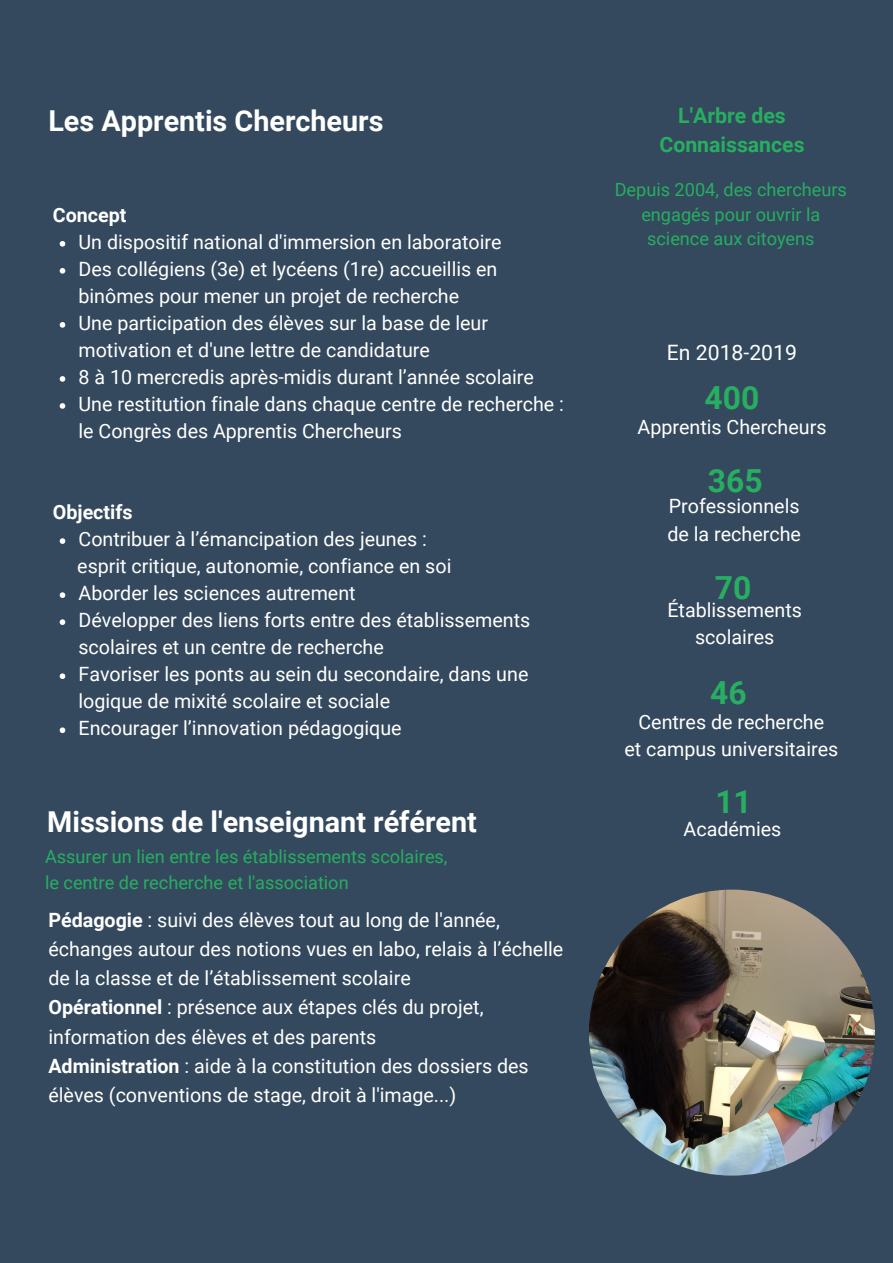
<style>
.page{position:relative;width:893px;height:1263px;background:#34495e}
.page>*{position:absolute;margin:0;border:0;box-sizing:border-box;transform-origin:0 0}
.t1{font:700 31.8px "Roboto";color:#27ae60}
.t2{font:700 28.8px "Roboto";color:#fff}
.t3{font:700 21.15px/29.2px "Roboto";color:#27ae60;text-align:center}
.t4{font:21.15px "Roboto";color:#fff}
.t5{font:19.65px/27px "Roboto";color:#fff}
.t6{font:700 19.65px "Roboto";color:#fff}
.t7{font:18.15px/24.8px "Roboto";color:#27ae60;text-align:center}
.s1{font-weight:700}
</style>
<div class="page">
<svg style="left:60px;top:241px;width:5px;height:6px"></svg>
<svg style="left:60px;top:268px;width:5px;height:6px"></svg>
<svg style="left:60px;top:322px;width:5px;height:6px"></svg>
<svg style="left:60px;top:376px;width:5px;height:6px"></svg>
<svg style="left:60px;top:403px;width:5px;height:6px"></svg>
<svg style="left:60px;top:538px;width:5px;height:6px"></svg>
<svg style="left:60px;top:592px;width:5px;height:6px"></svg>
<svg style="left:60px;top:619px;width:5px;height:6px"></svg>
<svg style="left:60px;top:673px;width:5px;height:6px"></svg>
<svg style="left:60px;top:727px;width:5px;height:6px"></svg>
<img style="left:589px;top:889px;width:286px;height:286px;border-radius:50%">
<h2 class="t2" style="left:48px;top:104px;width:337px">Les Apprentis Chercheurs</h2>
<p class="t6" style="left:53px;top:204px;width:75px">Concept</p>
<p class="t5" style="left:79px;top:229px;width:487px">Un dispositif national d'immersion en laboratoire<br>Des collégiens (3e) et lycéens (1re) accueillis en binômes pour mener un projet de recherche<br>Une participation des élèves sur la base de leur motivation et d'une lettre de candidature<br>8 à 10 mercredis après-midis durant l’année scolaire Une restitution finale dans chaque centre de recherche : le Congrès des Apprentis Chercheurs</p>
<p class="t6" style="left:53px;top:501px;width:81px">Objectifs</p>
<p class="t5" style="left:77px;top:526px;width:454px">Contribuer à l’émancipation des jeunes :<br>esprit critique, autonomie, confiance en soi<br>Aborder les sciences autrement<br>Développer des liens forts entre des établissements scolaires et un centre de recherche<br>Favoriser les ponts au sein du secondaire, dans une logique de mixité scolaire et sociale<br>Encourager l’innovation pédagogique</p>
<h2 class="t2" style="left:47px;top:805px;width:431px">Missions de l'enseignant référent</h2>
<p class="t7" style="left:45px;top:844px;width:404px;line-height:26px;text-align:left">Assurer un lien entre les établissements scolaires, le centre de recherche et l'association</p>
<p class="t5" style="left:48px;top:905px;width:516px;line-height:29.2px"><span class="s1">Pédagogie</span> : suivi des élèves tout au long de l'année, échanges autour des notions vues en labo, relais à l’échelle de la classe et de l’établissement scolaire<br><span class="s1">Opérationnel</span> : présence aux étapes clés du projet, information des élèves et des parents<br><span class="s1">Administration</span> : aide à la constitution des dossiers des élèves (conventions de stage, droit à l'image...)</p>
<p class="t3" style="left:660px;top:101px;width:146px">L'Arbre des<br>Connaissances</p>
<p class="t7" style="left:615px;top:177px;width:234px">Depuis 2004, des chercheurs engagés pour ouvrir la science aux citoyens</p>
<p class="t4" style="left:667px;top:341px;width:131px">En 2018-2019</p>
<h1 class="t1" style="left:704px;top:379px;width:56px">400</h1>
<p class="t5" style="left:638px;top:413px;width:190px">Apprentis Chercheurs</p>
<h1 class="t1" style="left:708px;top:463px;width:56px">365</h1>
<p class="t5" style="left:667px;top:493px;width:135px">Professionnels de la recherche</p>
<h1 class="t1" style="left:715px;top:570px;width:38px">70</h1>
<p class="t5" style="left:667px;top:597px;width:136px;text-align:center">Établissements scolaires</p>
<h1 class="t1" style="left:710px;top:674px;width:38px">46</h1>
<p class="t5" style="left:624px;top:708px;width:215px;text-align:center">Centres de recherche<br>et campus universitaires</p>
<h1 class="t1" style="left:715px;top:783px;width:38px">11</h1>
<p class="t5" style="left:683px;top:815px;width:99px">Académies</p>
</div>
